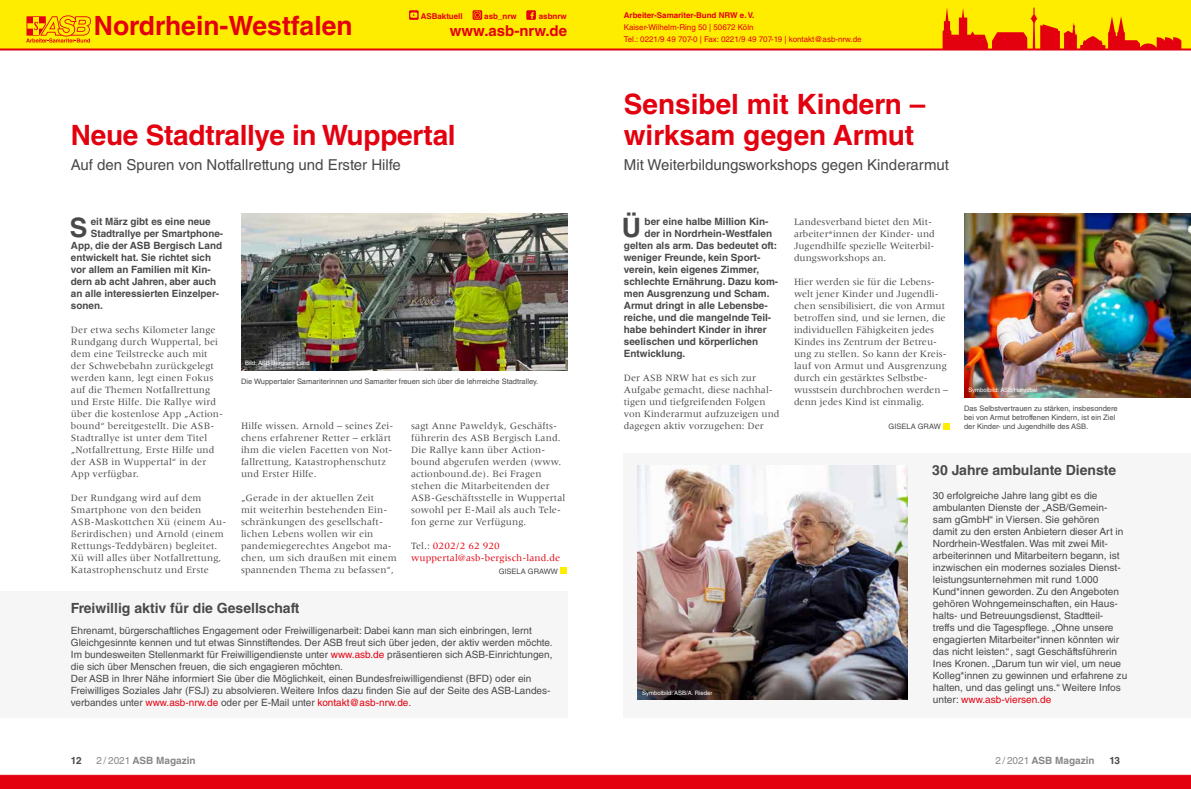
<style>
.page{position:relative;width:1191px;height:789px;background:#fff}
.page>*{position:absolute;margin:0;border:0;box-sizing:border-box;transform-origin:0 0}
.t1{font:700 28px "Helvetica LT Std";color:#e3000f}
.t2{font:700 26.7px "Helvetica LT Std";color:#494948}
.t3{font:700 26.5px "Helvetica LT Std";color:#e3000f}
.t4{font:15px "Helvetica LT Std";color:#494948}
.t5{font:700 15px "Helvetica LT Std";color:#e3000f}
.t6{font:700 14px "Helvetica LT Std";color:#494948}
.t7{font:10px/12px "Meridien LT Std";letter-spacing:.01em;color:#494948}
.t8{font:10px/12px "Helvetica LT Std";color:#494948}
.t9{font:700 10px "Helvetica LT Std";color:#494948}
.t10{font:10px/12px "Meridien LT Std";letter-spacing:.01em;color:#e3000f}
.t11{font:700 10px "Helvetica LT Std";color:#878786}
.t12{font:8px/12px "Helvetica LT Std";color:#e3000f}
.t13{font:700 8px "Helvetica LT Std";color:#e3000f}
.t14{font:7.5px/9px "Helvetica LT Std";color:#494948}
.t15{font:6px "Helvetica LT Std";color:#fff}
.s1{color:#494948}
.s2{color:#e3000f}
.s3{font-weight:400}
</style>
<div class="page">
<img style="left:241px;top:214px;width:326px;height:156px">
<div style="left:943px;top:422px;width:7px;height:7px;background:#ffed00"></div>
<div style="left:561px;top:566px;width:6px;height:7px;background:#ffed00"></div>
<div style="left:0;top:0;width:1191px;height:50px;background:#ffed00"></div>
<svg style="left:26px;top:15px;width:65px;height:28px"></svg>
<svg style="left:942px;top:6px;width:239px;height:44px"></svg>
<svg style="left:526px;top:10px;width:10px;height:10px"></svg>
<svg style="left:409px;top:10px;width:9px;height:10px"></svg>
<svg style="left:472px;top:10px;width:10px;height:10px"></svg>
<img style="left:964px;top:214px;width:227px;height:183px">
<div style="left:624px;top:453px;width:567px;height:264px;background:#f6f6f6"></div>
<div style="left:0;top:590px;width:567px;height:127px;background:#f6f6f6"></div>
<img style="left:637px;top:465px;width:270px;height:234px">
<svg style="left:0;top:774px;width:1191px;height:14px"></svg>
<p class="t13" style="left:421px;top:11px;width:43px">ASBaktuell</p>
<p class="t13" style="left:484px;top:11px;width:34px">asb_nrw</p>
<p class="t13" style="left:539px;top:11px;width:30px">asbnrw</p>
<h3 class="t3" style="left:94px;top:10px;width:260px">Nordrhein-Westfalen</h3>
<h3 class="t5" style="left:450px;top:21px;width:119px">www.asb-nrw.de</h3>
<p class="t13" style="left:624px;top:11px;width:132px">Arbeiter-Samariter-Bund NRW e. V.</p>
<p class="t12" style="left:624px;top:22px;width:239px">Kaiser-Wilhelm-Ring 50 | 50672 Köln<br>Tel.: 0221/9 49 707-0 | Fax: 0221/9 49 707-19 | kontakt@asb-nrw.de</p>
<h1 class="t1" style="left:624px;top:87px;width:303px">Sensibel mit Kindern –</h1>
<h1 class="t1" style="left:71px;top:118px;width:386px">Neue Stadtrallye in Wuppertal</h1>
<h1 class="t1" style="left:624px;top:118px;width:292px">wirksam gegen Armut</h1>
<h3 class="t4" style="left:71px;top:156px;width:331px">Auf den Spuren von Notfallrettung und Erster Hilfe</h3>
<h3 class="t4" style="left:624px;top:156px;width:327px">Mit Weiterbildungsworkshops gegen Kinderarmut</h3>
<h2 class="t2" style="left:70px;top:211px;width:19px">S</h2>
<p class="t9" style="left:91px;top:215px;width:121px">eit März gibt es eine neue</p>
<p class="t9" style="left:91px;top:227px;width:134px">Stadtrallye per Smartphone-</p>
<p class="t9" style="left:71px;top:239px;width:153px">App, die der ASB Bergisch Land</p>
<p class="t9" style="left:71px;top:251px;width:142px">entwickelt hat. Sie richtet sich</p>
<p class="t9" style="left:71px;top:263px;width:141px">vor allem an Familien mit Kin-</p>
<p class="t9" style="left:71px;top:275px;width:147px">dern ab acht Jahren, aber auch</p>
<p class="t9" style="left:71px;top:287px;width:150px">an alle interessierten Einzelper-</p>
<p class="t9" style="left:71px;top:299px;width:33px">sonen.</p>
<p class="t7" style="left:71px;top:324px;width:154px">Der etwa sechs Kilometer lange<br>Rundgang durch Wuppertal, bei dem eine Teilstrecke auch mit der Schwebebahn zurückgelegt werden kann, legt einen Fokus auf die Themen Notfallrettung und Erste Hilfe. Die Rallye wird über die kostenlose App „Action&shy;bound“ bereitgestellt. Die ASB-<br>Stadtrallye ist unter dem Titel „Notfallrettung, Erste Hilfe und der ASB in Wuppertal“ in der<br>App verfügbar.</p>
<p class="t7" style="left:71px;top:492px;width:157px">Der Rundgang wird auf dem<br>Smartphone von den beiden<br>ASB-Maskottchen Xü (einem Au&shy;ßerirdischen) und Arnold (einem<br>Rettungs-Teddybären) begleitet.<br>Xü will alles über Notfallrettung,<br>Katastrophenschutz und Erste</p>
<p class="t15" style="left:245px;top:359px;width:66px">Bild: ASB Bergisch Land</p>
<p class="t14" style="left:241px;top:377px;width:299px">Die Wuppertaler Samariterinnen und Samariter freuen sich über die lehrreiche Stadtralley.</p>
<h2 class="t2" style="left:622px;top:211px;width:21px">Ü</h2>
<p class="t9" style="left:644px;top:215px;width:125px">ber eine halbe Million Kin-</p>
<p class="t9" style="left:644px;top:227px;width:129px">der in Nordrhein-Westfalen</p>
<p class="t9" style="left:624px;top:239px;width:155px">gelten als arm. Das bedeutet oft:</p>
<p class="t9" style="left:624px;top:251px;width:138px">weniger Freunde, kein Sport-</p>
<p class="t9" style="left:624px;top:263px;width:137px">verein, kein eigenes Zimmer,</p>
<p class="t9" style="left:624px;top:275px;width:156px">schlechte Ernährung. Dazu kom-</p>
<p class="t9" style="left:624px;top:287px;width:147px">men Ausgrenzung und Scham.</p>
<p class="t9" style="left:624px;top:299px;width:145px">Armut dringt in alle Lebensbe-</p>
<p class="t9" style="left:624px;top:311px;width:149px">reiche, und die mangelnde Teil-</p>
<p class="t9" style="left:624px;top:323px;width:144px">habe behindert Kinder in ihrer</p>
<p class="t9" style="left:624px;top:335px;width:136px">seelischen und körperlichen</p>
<p class="t9" style="left:624px;top:347px;width:63px">Entwicklung.</p>
<p class="t7" style="left:624px;top:372px;width:157px">Der ASB NRW hat es sich zur<br>Aufgabe gemacht, diese nachhal&shy;tigen und tiefgreifenden Folgen von Kinderarmut aufzuzeigen und</p>
<p class="t7" style="left:241px;top:420px;width:154px">Hilfe wissen. Arnold – seines Zei-</p>
<p class="t7" style="left:624px;top:420px;width:141px">dagegen aktiv vorzugehen: Der</p>
<p class="t7" style="left:241px;top:432px;width:153px">chens erfahrener Retter – erklärt ihm die vielen Facetten von Not&shy;fallrettung, Katastrophenschutz und Erster Hilfe.</p>
<p class="t7" style="left:241px;top:492px;width:157px">„Gerade in der aktuellen Zeit<br>mit weiterhin bestehenden Ein&shy;schränkungen des gesellschaft&shy;lichen Lebens wollen wir ein pandemiegerechtes Angebot ma&shy;chen, um sich draußen mit einem spannenden Thema zu befassen“,</p>
<p class="t7" style="left:411px;top:420px;width:156px">sagt Anne Paweldyk, Geschäfts&shy;führerin des ASB Bergisch Land.<br>Die Rallye kann über Action&shy;bound abgerufen werden (www. actionbound.de). Bei Fragen stehen die Mitarbeitenden der<br>ASB-Geschäftsstelle in Wuppertal sowohl per E-Mail als auch Tele&shy;fon gerne zur Verfügung.</p>
<p class="t10" style="left:411px;top:540px;width:151px"><span class="s1">Tel.:</span> 0202/2 62 920 wuppertal@asb-bergisch-land.de</p>
<p class="t14" style="left:499px;top:566px;width:61px">GISELA GRAWW</p>
<h3 class="t6" style="left:71px;top:598px;width:230px">Freiwillig aktiv für die Gesellschaft</h3>
<p class="t8" style="left:71px;top:624px;width:483px">Ehrenamt, bürgerschaftliches Engagement oder Freiwilligenarbeit: Dabei kann man sich einbringen, lernt Gleichgesinnte kennen und tut etwas Sinnstiftendes. Der ASB freut sich über jeden, der aktiv werden möchte.<br>Im bundesweiten Stellenmarkt für Freiwilligendienste unter <span class="s2">www.asb.de</span> präsentieren sich ASB-Einrichtungen, die sich über Menschen freuen, die sich engagieren möchten.<br>Der ASB in Ihrer Nähe informiert Sie über die Möglichkeit, einen Bundesfreiwilligendienst (BFD) oder ein Freiwilliges Soziales Jahr (FSJ) zu absolvieren. Weitere Infos dazu finden Sie auf der Seite des ASB-Landes&shy;verbandes unter <span class="s2">www.asb-nrw.de</span> oder per E-Mail unter <span class="s2">kontakt@asb-nrw.de</span>.</p>
<p class="t15" style="left:642px;top:689px;width:72px">Symbolbild: ASB/A. Rieder</p>
<p class="t7" style="left:794px;top:216px;width:142px">Landesverband bietet den Mit&shy;arbeiter*innen der Kinder- und<br>Jugendhilfe spezielle Weiterbil&shy;dungsworkshops an.</p>
<p class="t7" style="left:794px;top:276px;width:156px">Hier werden sie für die Lebens&shy;welt jener Kinder und Jugendli&shy;chen sensibilisiert, die von Armut betroffen sind, und sie lernen, die individuellen Fähigkeiten jedes<br>Kindes ins Zentrum der Betreu&shy;ung zu stellen. So kann der Kreis&shy;lauf von Armut und Ausgrenzung durch ein gestärktes Selbstbe&shy;wusstsein durchbrochen werden – denn jedes Kind ist einmalig.</p>
<p class="t14" style="left:888px;top:422px;width:54px">GISELA GRAW</p>
<p class="t15" style="left:968px;top:386px;width:71px">Symbolbild: ASB/Hannibal</p>
<p class="t14" style="left:964px;top:403px;width:155px">Das Selbstvertrauen zu stärken, insbesondere bei von Armut betroffenen Kindern, ist ein Ziel der Kinder- und Jugendhilfe des ASB.</p>
<h3 class="t6" style="left:932px;top:461px;width:185px">30 Jahre ambulante Dienste</h3>
<p class="t8" style="left:933px;top:489px;width:196px">30 erfolgreiche Jahre lang gibt es die ambulanten Dienste der „ASB/Gemein&shy;sam gGmbH“ in Viersen. Sie gehören<br>damit zu den ersten Anbietern dieser Art in Nordrhein-Westfalen. Was mit zwei Mit&shy;arbeiterinnen und Mitarbeitern begann, ist inzwischen ein modernes soziales Dienst&shy;leistungsunternehmen mit rund 1.000<br>Kund*innen geworden. Zu den Angeboten gehören Wohngemeinschaften, ein Haus&shy;halts- und Betreuungsdienst, Stadtteil&shy;treffs und die Tagespflege. „Ohne unsere engagierten Mitarbeiter*innen könnten wir das nicht leisten.“, sagt Geschäftsführerin Ines Kronen. „Darum tun wir viel, um neue Kolleg*innen zu gewinnen und erfahrene zu halten, und das gelingt uns.“ Weitere Infos unter: <span class="s2">www.asb-viersen.de</span></p>
<p class="t9" style="left:71px;top:753px;width:12px">12</p>
<p class="t11" style="left:96px;top:753px;width:101px"><span class="s3">2 / 2021</span> ASB Magazin</p>
<p class="t11" style="left:995px;top:753px;width:101px"><span class="s3">2 / 2021</span> ASB Magazin</p>
<p class="t9" style="left:1109px;top:753px;width:12px">13</p>
</div>
